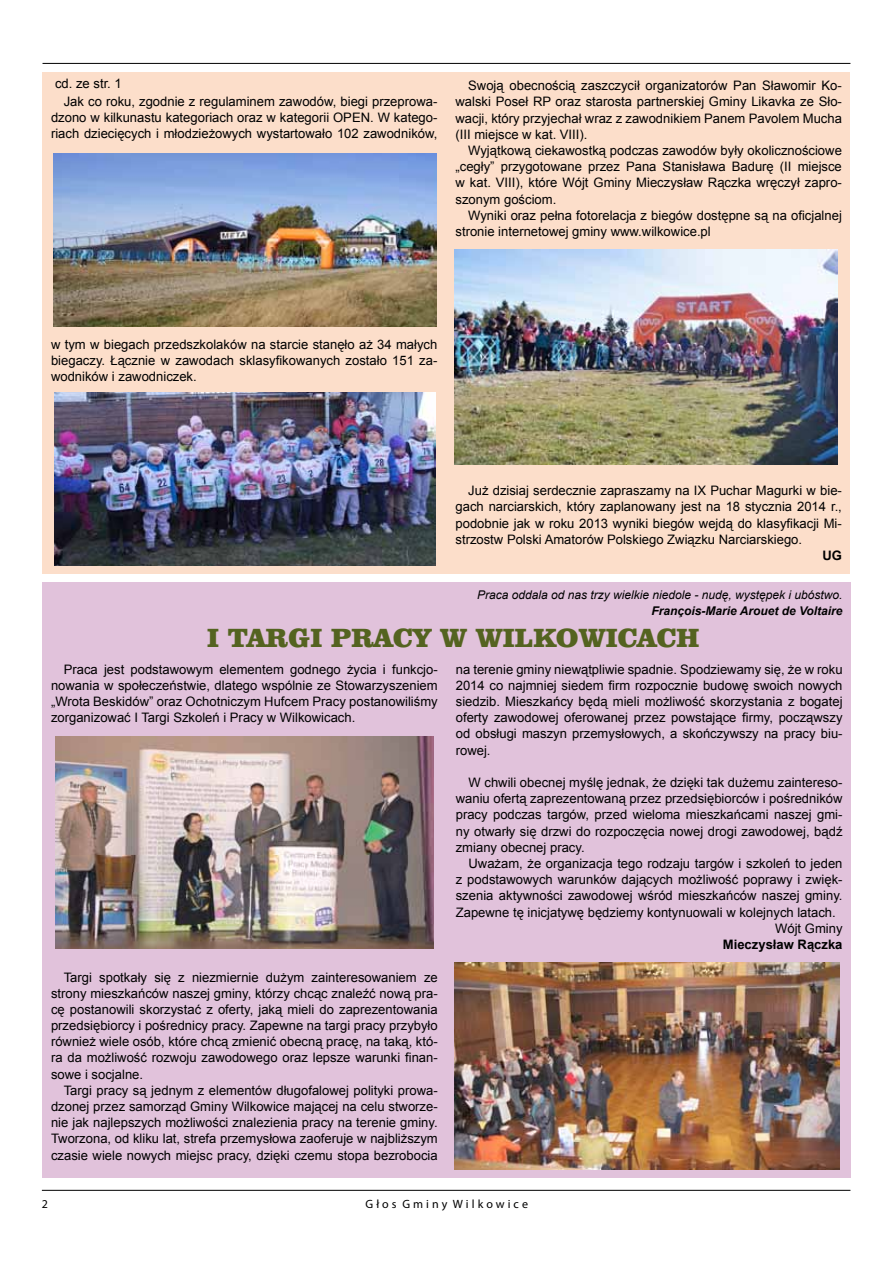
<style>
.page{position:relative;width:893px;height:1263px;background:#fff}
.page>*{position:absolute;margin:0;border:0;box-sizing:border-box;transform-origin:0 0}
.t1{font:24px "Clarendon Blk PL";color:#546320}
.t2{font:13.05px/16.2px "Arial";color:#000;text-align:justify}
.t3{font:700 13.05px "Arial";color:#000}
.t4{font:italic 12px "Arial";color:#000}
.t5{font:italic 700 12px "Arial";color:#000}
.t6{font:12px "Myriad Pro";color:#000}
</style>
<div class="page">
<hr style="left:42px;top:1190px;width:808px;height:1px;background:#000">
<hr style="left:43px;top:63px;width:807px;height:1px;background:#000">
<div style="left:43px;top:72px;width:807px;height:501px;background:#fcdeca"></div>
<img style="left:53px;top:154px;width:384px;height:172px">
<img style="left:454px;top:249px;width:384px;height:216px">
<img style="left:54px;top:393px;width:382px;height:172px">
<div style="left:43px;top:582px;width:808px;height:596px;background:#e1c2db"></div>
<img style="left:454px;top:962px;width:385px;height:207px">
<img style="left:55px;top:736px;width:379px;height:213px">
<p class="t2" style="left:55px;top:75px;width:68px">cd. ze str. 1</p>
<p class="t2" style="left:51px;top:93px;width:388px;text-indent:13px">Jak co roku, zgodnie z regulaminem zawodów, biegi przeprowa&shy;dzono w kilkunastu kategoriach oraz w kategorii OPEN. W katego&shy;riach dziecięcych i młodzieżowych wystartowało 102 zawodników,</p>
<p class="t2" style="left:455px;top:78px;width:388px;text-indent:13px">Swoją obecnością zaszczycił organizatorów Pan Sławomir Ko&shy;walski Poseł RP oraz starosta partnerskiej Gminy Likavka ze Sło&shy;wacji, który przyjechał wraz z zawodnikiem Panem Pavolem Mucha (III miejsce w kat. VIII).</p>
<p class="t2" style="left:455px;top:143px;width:388px;text-indent:13px">Wyjątkową ciekawostką podczas zawodów były okolicznościowe „cegły” przygotowane przez Pana Stanisława Badurę (II miejsce w kat. VIII), które Wójt Gminy Mieczysław Rączka wręczył zapro&shy;szonym gościom.</p>
<p class="t2" style="left:455px;top:207px;width:388px;text-indent:13px">Wyniki oraz pełna fotorelacja z biegów dostępne są na oficjalnej stronie internetowej gminy www.wilkowice.pl</p>
<p class="t2" style="left:51px;top:336px;width:388px">w tym w biegach przedszkolaków na starcie stanęło aż 34 małych biegaczy. Łącznie w zawodach sklasyfikowanych zostało 151 za&shy;wodników i zawodniczek.</p>
<p class="t2" style="left:455px;top:483px;width:388px;text-indent:13px">Już dzisiaj serdecznie zapraszamy na IX Puchar Magurki w bie&shy;gach narciarskich, który zaplanowany jest na 18 stycznia 2014 r., podobnie jak w roku 2013 wyniki biegów wejdą do klasyfikacji Mi&shy;strzostw Polski Amatorów Polskiego Związku Narciarskiego.</p>
<p class="t3" style="left:822px;top:547px;width:21px">UG</p>
<p class="t4" style="left:477px;top:587px;width:367px">Praca oddala od nas trzy wielkie niedole - nudę, występek i ubóstwo.</p>
<p class="t5" style="left:651px;top:603px;width:193px">François-Marie Arouet de Voltaire</p>
<h1 class="t1" style="left:207px;top:621px;width:494px">I TARGI PRACY W WILKOWICACH</h1>
<p class="t2" style="left:51px;top:661px;width:388px;text-indent:13px">Praca jest podstawowym elementem godnego życia i funkcjo&shy;nowania w społeczeństwie, dlatego wspólnie ze Stowarzyszeniem „Wrota Beskidów” oraz Ochotniczym Hufcem Pracy postanowiliśmy zorganizować I Targi Szkoleń i Pracy w Wilkowicach.</p>
<p class="t2" style="left:51px;top:969px;width:388px;text-indent:13px">Targi spotkały się z niezmiernie dużym zainteresowaniem ze strony mieszkańców naszej gminy, którzy chcąc znaleźć nową pra&shy;cę postanowili skorzystać z oferty, jaką mieli do zaprezentowania przedsiębiorcy i pośrednicy pracy. Zapewne na targi pracy przybyło również wiele osób, które chcą zmienić obecną pracę, na taką, któ&shy;ra da możliwość rozwoju zawodowego oraz lepsze warunki finan&shy;sowe i socjalne.</p>
<p class="t2" style="left:51px;top:1082px;width:388px;text-indent:13px">Targi pracy są jednym z elementów długofalowej polityki prowa&shy;dzonej przez samorząd Gminy Wilkowice mającej na celu stworze&shy;nie jak najlepszych możliwości znalezienia pracy na terenie gminy.<br>Tworzona, od kliku lat, strefa przemysłowa zaoferuje w najbliższym czasie wiele nowych miejsc pracy, dzięki czemu stopa bezrobocia</p>
<p class="t2" style="left:456px;top:661px;width:388px">na terenie gminy niewątpliwie spadnie. Spodziewamy się, że w roku 2014 co najmniej siedem firm rozpocznie budowę swoich nowych siedzib. Mieszkańcy będą mieli możliwość skorzystania z bogatej oferty zawodowej oferowanej przez powstające firmy, począwszy od obsługi maszyn przemysłowych, a skończywszy na pracy biu&shy;rowej.</p>
<p class="t2" style="left:456px;top:774px;width:388px;text-indent:13px">W chwili obecnej myślę jednak, że dzięki tak dużemu zaintereso&shy;waniu ofertą zaprezentowaną przez przedsiębiorców i pośredników pracy podczas targów, przed wieloma mieszkańcami naszej gmi&shy;ny otwarły się drzwi do rozpoczęcia nowej drogi zawodowej, bądź zmiany obecnej pracy.</p>
<p class="t2" style="left:469px;top:855px;width:375px">Uważam, że organizacja tego rodzaju targów i szkoleń to jeden</p>
<p class="t2" style="left:456px;top:872px;width:388px">z podstawowych warunków dających możliwość poprawy i zwięk-</p>
<p class="t2" style="left:456px;top:888px;width:388px">szenia aktywności zawodowej wśród mieszkańców naszej gminy.</p>
<p class="t2" style="left:456px;top:904px;width:382px">Zapewne tę inicjatywę będziemy kontynuowali w kolejnych latach.</p>
<p class="t2" style="left:775px;top:920px;width:69px">Wójt Gminy</p>
<p class="t3" style="left:723px;top:936px;width:121px">Mieczysław Rączka</p>
<p class="t6" style="left:42px;top:1196px;width:8px">2</p>
<p class="t6" style="left:366px;top:1196px;width:164px">G ł o s G m i n y W i l k o w i c e</p>
</div>
